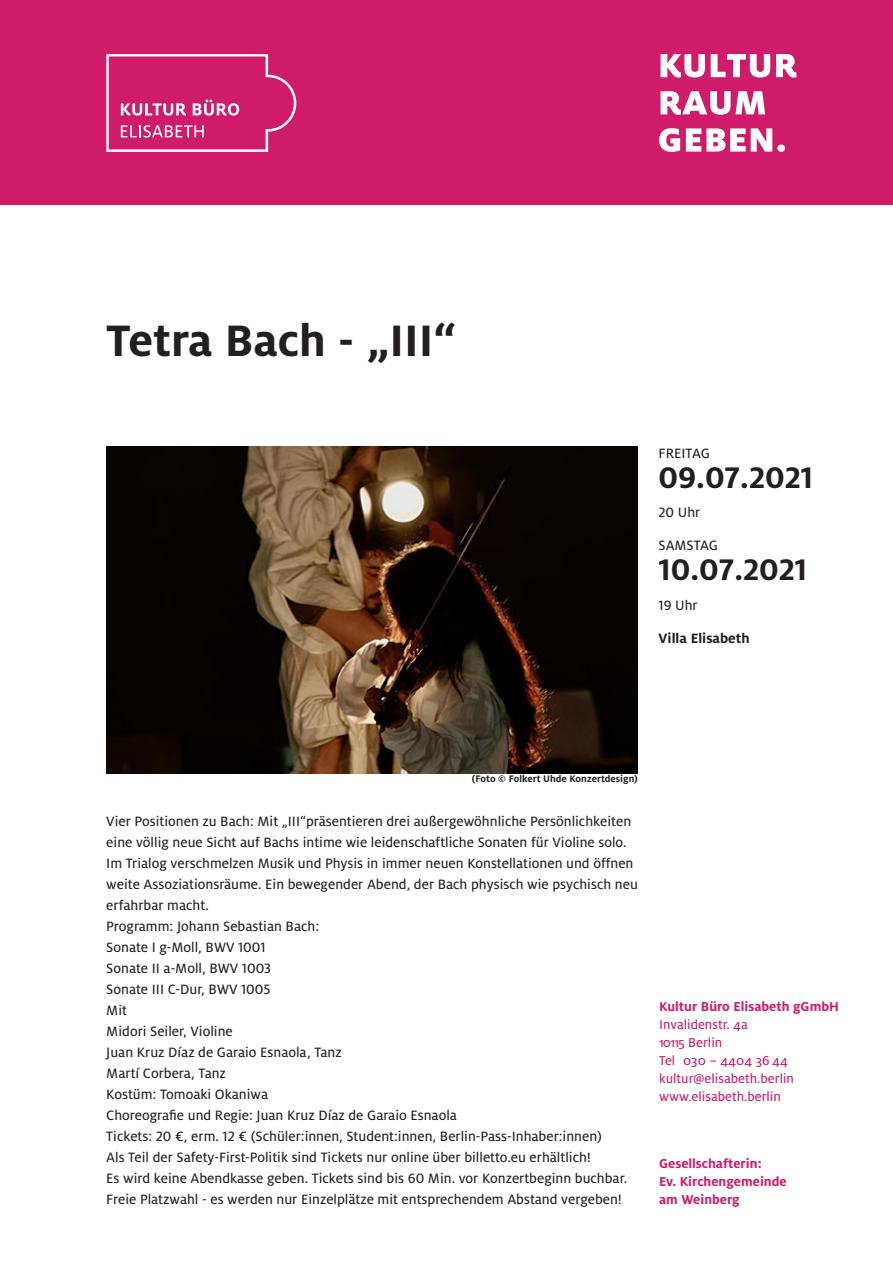
<style>
.page{position:relative;width:893px;height:1263px;background:#fff}
.page>*{position:absolute;margin:0;border:0;box-sizing:border-box;transform-origin:0 0}
.t1{font:700 48.75px "Milo LF";color:#231f20}
.t2{font:700 33px "Milo LF";color:#231f20}
.t3{font:15px/21px "Milo LF Text";color:#231f20}
.t4{font:15px "Milo Text";color:#231f20}
.t5{font:700 15px "Milo";color:#231f20}
.t6{font:14.25px/18px "Milo Text";color:#d01a6a}
.t7{font:700 14.25px/18px "Milo";color:#d01a6a}
.t8{font:700 10.5px "Milo LF";color:#231f20}
</style>
<div class="page">
<div style="left:0;top:0;width:893px;height:204px;background:#d01a6a"></div>
<svg style="left:106px;top:54px;width:190px;height:98px"></svg>
<svg style="left:659px;top:128px;width:126px;height:24px"></svg>
<svg style="left:660px;top:91px;width:105px;height:24px"></svg>
<svg style="left:660px;top:54px;width:136px;height:24px"></svg>
<img style="left:106px;top:446px;width:532px;height:328px">
<h1 class="t1" style="left:106px;top:311px;width:352px">Tetra Bach - „III“</h1>
<p class="t4" style="left:659px;top:444px;width:53px">FREITAG</p>
<h2 class="t2" style="left:659px;top:458px;width:156px">09.07.2021</h2>
<p class="t3" style="left:659px;top:502px;width:43px">20 Uhr</p>
<p class="t4" style="left:659px;top:537px;width:61px">SAMSTAG</p>
<h2 class="t2" style="left:659px;top:550px;width:150px">10.07.2021</h2>
<p class="t3" style="left:659px;top:594px;width:41px">19 Uhr</p>
<p class="t5" style="left:659px;top:629px;width:93px">Villa Elisabeth</p>
<p class="t8" style="left:472px;top:772px;width:168px">(Foto © Folkert Uhde Konzertdesign)</p>
<p class="t3" style="left:106px;top:810px;width:533px">Vier Positionen zu Bach: Mit „III“präsentieren drei außergewöhnliche Persönlichkeiten eine völlig neue Sicht auf Bachs intime wie leidenschaftliche Sonaten für Violine solo.<br>Im Trialog verschmelzen Musik und Physis in immer neuen Konstellationen und öffnen weite Assoziationsräume. Ein bewegender Abend, der Bach physisch wie psychisch neu erfahrbar macht.<br>Programm: Johann Sebastian Bach:<br>Sonate I g-Moll, BWV 1001<br>Sonate II a-Moll, BWV 1003<br>Sonate III C-Dur, BWV 1005<br>Mit<br>Midori Seiler, Violine<br>Juan Kruz Díaz de Garaio Esnaola, Tanz<br>Martí Corbera, Tanz<br>Kostüm: Tomoaki Okaniwa<br>Choreografie und Regie: Juan Kruz Díaz de Garaio Esnaola<br>Tickets: 20 €, erm. 12 € (Schüler:innen, Student:innen, Berlin-Pass-Inhaber:innen)<br>Als Teil der Safety-First-Politik sind Tickets nur online über billetto.eu erhältlich!<br>Es wird keine Abendkasse geben. Tickets sind bis 60 Min. vor Konzertbeginn buchbar.<br>Freie Platzwahl - es werden nur Einzelplätze mit entsprechendem Abstand vergeben!</p>
<p class="t7" style="left:659px;top:997px;width:181px">Kultur Büro Elisabeth gGmbH</p>
<p class="t6" style="left:659px;top:1015px;width:136px">Invalidenstr. 4a<br>10115 Berlin<br>Tel 030 – 4404 36 44 kultur@elisabeth.berlin www.elisabeth.berlin</p>
<p class="t7" style="left:659px;top:1154px;width:129px">Gesellschafterin:<br>Ev. Kirchengemeinde am Weinberg</p>
</div>
